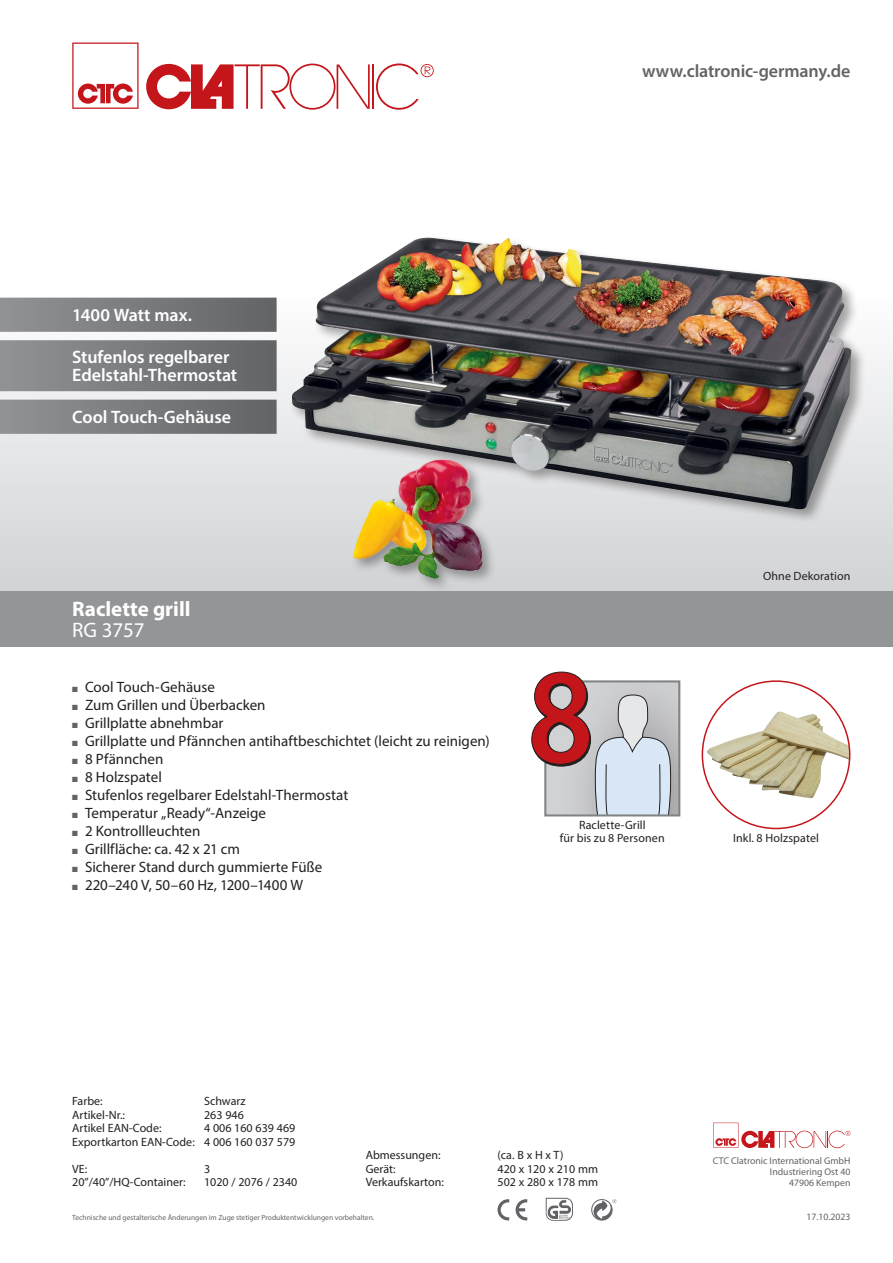
<style>
.page{position:relative;width:893px;height:1263px;background:#fff}
.page>*{position:absolute;margin:0;border:0;box-sizing:border-box;transform-origin:0 0}
.t1{font:700 21px "Myriad Pro";color:#fff}
.t2{font:21px "Myriad Pro";color:#fff}
.t3{font:600 18px/18px "Myriad Pro";letter-spacing:-.005em;color:#fff}
.t4{font:600 18px "Myriad Pro";letter-spacing:-.005em;color:#626366}
.t5{font:15px "Myriad Pro";color:#221f1f}
.t6{font:12px/13.5px "Myriad Pro";color:#221f1f;text-align:right}
.t7{font:9.75px/11.2px "Myriad Pro";color:#626366;text-align:right}
.t8{font:7.5px "Myriad Pro";color:#626366}
.s1{color:#626366}
</style>
<div class="page">
<svg style="left:497px;top:1199px;width:12px;height:21px"></svg>
<svg style="left:516px;top:1199px;width:11px;height:21px"></svg>
<div style="left:591px;top:1199px;width:21px;height:21px;border:1px solid #626366;border-radius:50%"></div>
<svg style="left:593px;top:1199px;width:23px;height:21px"></svg>
<div style="left:0;top:591px;width:893px;height:55px;background:#939597"></div>
<svg style="left:546px;top:1198px;width:27px;height:23px"></svg>
<svg style="left:72px;top:43px;width:67px;height:66px"></svg>
<hr style="left:372px;top:64px;width:2px;height:45px;background:#c4151b">
<svg style="left:376px;top:63px;width:58px;height:47px"></svg>
<svg style="left:146px;top:64px;width:224px;height:46px"></svg>
<svg style="left:713px;top:1123px;width:137px;height:25px"></svg>
<svg style="left:531px;top:672px;width:148px;height:143px;background:#c7b3b8"></svg>
<img style="left:707px;top:711px;width:143px;height:87px">
<div style="left:289px;top:235px;width:577px;height:289px;background:#221f1f;opacity:.4"></div>
<img style="left:292px;top:238px;width:559px;height:271px">
<div style="left:350px;top:456px;width:147px;height:136px;background:#221f1f;opacity:.4"></div>
<img style="left:341px;top:451px;width:152px;height:133px">
<img style="left:0;top:400px;width:276px;height:34px">
<img style="left:0;top:340px;width:276px;height:51px">
<img style="left:0;top:298px;width:276px;height:34px">
<p class="t4" style="left:642px;top:65px;width:210px">www.clatronic-germany.de</p>
<p class="t3" style="left:72px;top:308px;width:121px">1400 Watt max.</p>
<p class="t3" style="left:72px;top:350px;width:166px">Stufenlos regelbarer<br>Edelstahl-Thermostat</p>
<p class="t3" style="left:72px;top:410px;width:160px">Cool Touch-Gehäuse</p>
<h1 class="t1" style="left:72px;top:601px;width:120px">Raclette grill</h1>
<h1 class="t2" style="left:72px;top:620px;width:74px">RG 3757</h1>
<p class="t5" style="left:72px;top:679px;width:144px"><span class="s1">■</span> Cool Touch-Gehäuse</p>
<p class="t5" style="left:72px;top:697px;width:195px"><span class="s1">■</span> Zum Grillen und Überbacken</p>
<p class="t5" style="left:72px;top:715px;width:153px"><span class="s1">■</span> Grillplatte abnehmbar</p>
<p class="t5" style="left:72px;top:733px;width:419px"><span class="s1">■</span> Grillplatte und Pfännchen antihaftbeschichtet (leicht zu reinigen)</p>
<p class="t5" style="left:72px;top:751px;width:93px"><span class="s1">■</span> 8 Pfännchen</p>
<p class="t5" style="left:72px;top:769px;width:91px"><span class="s1">■</span> 8 Holzspatel</p>
<p class="t5" style="left:72px;top:787px;width:278px"><span class="s1">■</span> Stufenlos regelbarer Edelstahl-Thermostat</p>
<p class="t5" style="left:72px;top:805px;width:195px"><span class="s1">■</span> Temperatur „Ready“-Anzeige</p>
<p class="t5" style="left:72px;top:823px;width:130px"><span class="s1">■</span> 2 Kontrollleuchten</p>
<p class="t5" style="left:72px;top:841px;width:169px"><span class="s1">■</span> Grillfläche: ca. 42 x 21 cm</p>
<p class="t5" style="left:72px;top:859px;width:252px"><span class="s1">■</span> Sicherer Stand durch gummierte Füße</p>
<p class="t5" style="left:72px;top:877px;width:233px"><span class="s1">■</span> 220–240 V, 50–60 Hz, 1200–1400 W</p>
<p class="t6" style="left:763px;top:570px;width:89px">Ohne Dekoration</p>
<p class="t6" style="left:560px;top:819px;width:106px;text-align:center">Raclette-Grill<br>für bis zu 8 Personen</p>
<p class="t6" style="left:733px;top:832px;width:87px">Inkl. 8 Holzspatel</p>
<p class="t6" style="left:72px;top:1095px;width:32px">Farbe:</p>
<p class="t6" style="left:204px;top:1095px;width:43px">Schwarz</p>
<p class="t6" style="left:72px;top:1108px;width:54px">Artikel-Nr.:</p>
<p class="t6" style="left:204px;top:1108px;width:41px">263 946</p>
<p class="t6" style="left:72px;top:1122px;width:91px">Artikel EAN-Code:</p>
<p class="t6" style="left:72px;top:1122px;width:225px">4 006 160 639 469<br>Exportkarton EAN-Code: 4 006 160 037 579</p>
<p class="t6" style="left:72px;top:1162px;width:17px">VE:</p>
<p class="t6" style="left:204px;top:1162px;width:8px">3</p>
<p class="t6" style="left:72px;top:1176px;width:115px">20”/40”/HQ-Container:</p>
<p class="t6" style="left:204px;top:1176px;width:95px">1020 / 2076 / 2340</p>
<p class="t6" style="left:366px;top:1149px;width:76px">Abmessungen:</p>
<p class="t6" style="left:497px;top:1149px;width:68px">(ca. B x H x T)</p>
<p class="t6" style="left:366px;top:1162px;width:31px">Gerät:</p>
<p class="t6" style="left:497px;top:1162px;width:102px">420 x 120 x 210 mm</p>
<p class="t6" style="left:366px;top:1176px;width:80px">Verkaufskarton:</p>
<p class="t6" style="left:497px;top:1176px;width:102px">502 x 280 x 178 mm</p>
<p class="t7" style="left:713px;top:1156px;width:139px">CTC Clatronic International GmbH<br>Industriering Ost 40<br>47906 Kempen</p>
<p class="t8" style="left:72px;top:1214px;width:304px">Technische und gestalterische Änderungen im Zuge stetiger Produktentwicklungen vorbehalten.</p>
<p class="t7" style="left:806px;top:1212px;width:46px">17.10.2023</p>
</div>
